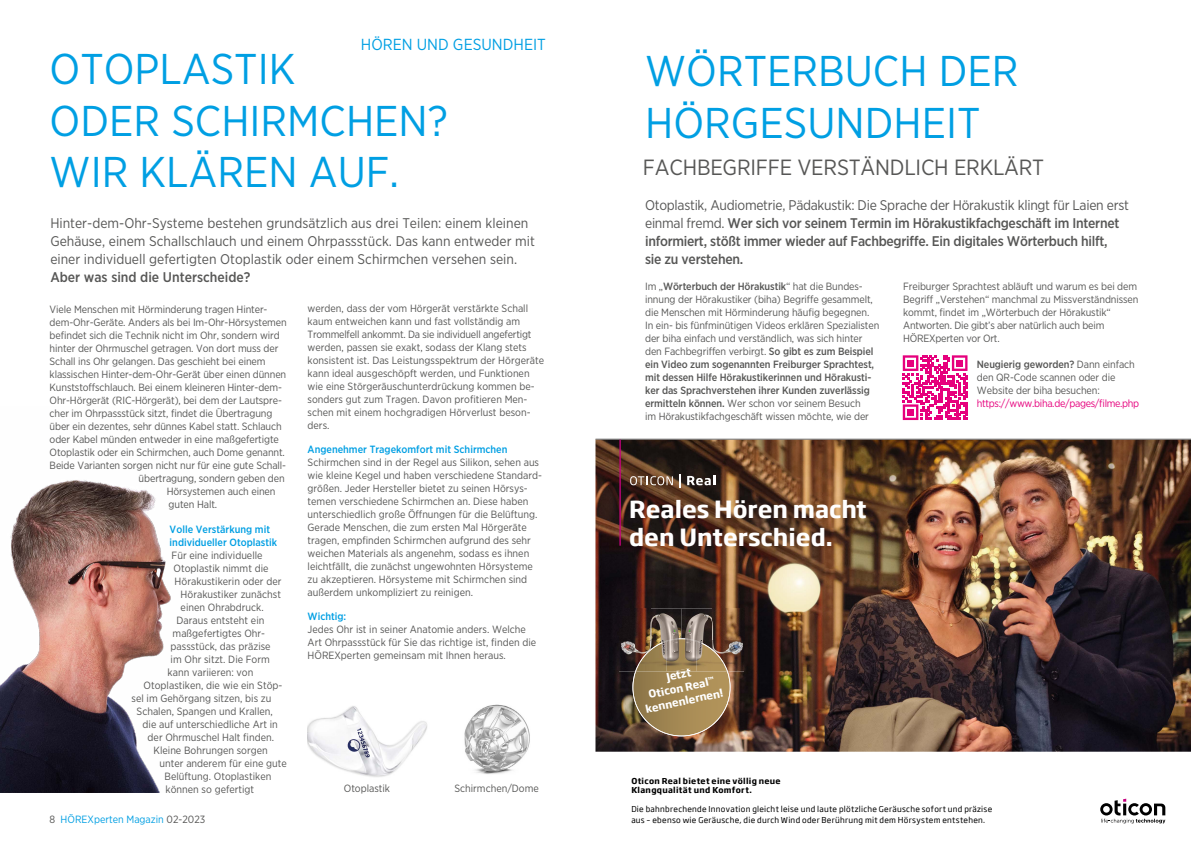
<style>
.page{position:relative;width:1191px;height:842px;background:#fff}
.page>*{position:absolute;margin:0;border:0;box-sizing:border-box;transform-origin:0 0}
.t1{font:43px/51.6px "Gotham Narrow";color:#009fe3}
.t2{font:700 23.2px/27.8px "Soho Gothic Pro";color:#fff}
.t3{font:22px "Gotham Narrow";letter-spacing:-.01em;color:#575756}
.t4{font:16px "Gotham Narrow";color:#009fe3}
.t5{font:500 14px/18px "Gotham Narrow";letter-spacing:-.02em;color:#575756}
.t6{font:14px/18px "Gotham Narrow";color:#575756}
.t7{font:500 14px "Gotham Narrow";color:#575756}
.t8{font:10.5px/13px "Gotham Narrow";color:#575756}
.t9{font:500 10.5px/13px "Gotham Narrow";color:#009fe3}
.t10{font:10.5px "Gotham Narrow";letter-spacing:-.03em;color:#e6007d}
.t11{font:10.5px "Gotham Narrow";color:#009fe3}
.t12{font:700 10.4px/13.6px "Soho Gothic Pro";color:#fff;text-align:center}
.t13{font:8px/10.4px "Soho Gothic Pro";letter-spacing:.035em;color:#000}
.t14{font:700 8px/9.6px "Soho Gothic Pro";letter-spacing:.035em;color:#000}
.s1{color:#575756}
.s2{font-weight:400}
.s3{font-weight:500}
</style>
<div class="page">
<img style="left:595px;top:440px;width:596px;height:312px">
<hr style="left:619px;top:439px;width:2px;height:107px;background:#c7027f">
<svg style="left:630px;top:476px;width:43px;height:9px"></svg>
<svg style="left:679px;top:474px;width:2px;height:13px"></svg>
<svg style="left:687px;top:476px;width:28px;height:9px"></svg>
<svg style="left:1100px;top:799px;width:65px;height:24px"></svg>
<svg style="left:632px;top:671px;width:98px;height:65px"></svg>
<img style="left:619px;top:608px;width:125px;height:32px">
<img style="left:619px;top:640px;width:31px;height:31px">
<img style="left:650px;top:640px;width:16px;height:1px">
<img style="left:697px;top:640px;width:15px;height:1px">
<img style="left:712px;top:640px;width:32px;height:31px">
<img style="left:666px;top:642px;width:30px;height:29px">
<img style="left:696px;top:642px;width:1px;height:29px">
<img style="left:635px;top:641px;width:31px;height:30px">
<img style="left:666px;top:638px;width:31px;height:4px">
<img style="left:697px;top:641px;width:31px;height:30px">
<img style="left:673px;top:668px;width:17px;height:3px">
<hr style="left:595px;top:439px;width:596px;height:1px;background:#706f6f">
<svg style="left:902px;top:355px;width:65px;height:65px"></svg>
<div style="left:907px;top:360px;width:7px;height:6px;background:#e6007d"></div>
<div style="left:956px;top:360px;width:7px;height:6px;background:#e6007d"></div>
<div style="left:907px;top:409px;width:7px;height:7px;background:#e6007d"></div>
<img style="left:307px;top:706px;width:120px;height:71px">
<img style="left:464px;top:704px;width:66px;height:70px">
<img style="left:0;top:480px;width:171px;height:312px">
<h3 class="t4" style="left:361px;top:34px;width:186px">HÖREN UND GESUNDHEIT</h3>
<h1 class="t1" style="left:50px;top:42px;width:400px">OTOPLASTIK<br>ODER SCHIRMCHEN?<br>WIR KLÄREN AUF.</h1>
<p class="t6" style="left:50px;top:213px;width:486px">Hinter-dem-Ohr-Systeme bestehen grundsätzlich aus drei Teilen: einem kleinen<br>Gehäuse, einem Schallschlauch und einem Ohrpassstück. Das kann entweder mit einer individuell gefertigten Otoplastik oder einem Schirmchen versehen sein.</p>
<h3 class="t7" style="left:50px;top:268px;width:202px">Aber was sind die Unterscheide?</h3>
<p class="t8" style="left:50px;top:303px;width:219px">Viele Menschen mit Hörminderung tragen Hinter-</p>
<p class="t8" style="left:50px;top:316px;width:239px">dem-Ohr-Geräte. Anders als bei Im-Ohr-Hörsystemen</p>
<p class="t8" style="left:50px;top:329px;width:232px">befindet sich die Technik nicht im Ohr, sondern wird</p>
<p class="t8" style="left:50px;top:342px;width:230px">hinter der Ohrmuschel getragen. Von dort muss der</p>
<p class="t8" style="left:50px;top:355px;width:217px">Schall ins Ohr gelangen. Das geschieht bei einem</p>
<p class="t8" style="left:50px;top:368px;width:238px">klassischen Hinter-dem-Ohr-Gerät über einen dünnen</p>
<p class="t8" style="left:50px;top:381px;width:234px">Kunststoffschlauch. Bei einem kleineren Hinter-dem-</p>
<p class="t8" style="left:50px;top:394px;width:234px">Ohr-Hörgerät (RIC-Hörgerät), bei dem der Lautspre-</p>
<p class="t8" style="left:50px;top:407px;width:224px">cher im Ohrpassstück sitzt, findet die Übertragung</p>
<p class="t8" style="left:50px;top:420px;width:233px">über ein dezentes, sehr dünnes Kabel statt. Schlauch</p>
<p class="t8" style="left:50px;top:433px;width:231px">oder Kabel münden entweder in eine maßgefertigte</p>
<p class="t8" style="left:50px;top:446px;width:237px">Otoplastik oder ein Schirmchen, auch Dome genannt.</p>
<p class="t8" style="left:50px;top:459px;width:238px">Beide Varianten sorgen nicht nur für eine gute Schall-</p>
<p class="t8" style="left:139px;top:472px;width:148px">übertragung, sondern geben den</p>
<p class="t8" style="left:167px;top:485px;width:110px">Hörsystemen auch einen</p>
<p class="t8" style="left:169px;top:498px;width:50px">guten Halt.</p>
<p class="t9" style="left:170px;top:522px;width:109px">Volle Verstärkung mit individueller Otoplastik</p>
<p class="t8" style="left:172px;top:548px;width:92px">Für eine individuelle</p>
<p class="t8" style="left:174px;top:561px;width:96px">Otoplastik nimmt die</p>
<p class="t8" style="left:175px;top:574px;width:108px">Hörakustikerin oder der</p>
<p class="t8" style="left:181px;top:587px;width:102px">Hörakustiker zunächst</p>
<p class="t8" style="left:181px;top:600px;width:85px">einen Ohrabdruck.</p>
<p class="t8" style="left:177px;top:613px;width:89px">Daraus entsteht ein</p>
<p class="t8" style="left:173px;top:626px;width:94px">maßgefertigtes Ohr-</p>
<p class="t8" style="left:171px;top:639px;width:101px">passstück, das präzise</p>
<p class="t8" style="left:171px;top:652px;width:101px">im Ohr sitzt. Die Form</p>
<p class="t8" style="left:168px;top:665px;width:87px">kann variieren: von</p>
<p class="t8" style="left:144px;top:678px;width:140px">Otoplastiken, die wie ein Stöp-</p>
<p class="t8" style="left:132px;top:691px;width:141px">sel im Gehörgang sitzen, bis zu</p>
<p class="t8" style="left:137px;top:704px;width:138px">Schalen, Spangen und Krallen,</p>
<p class="t8" style="left:143px;top:717px;width:137px">die auf unterschiedliche Art in</p>
<p class="t8" style="left:148px;top:730px;width:128px">der Ohrmuschel Halt finden.</p>
<p class="t8" style="left:154px;top:743px;width:116px">Kleine Bohrungen sorgen</p>
<p class="t8" style="left:160px;top:756px;width:129px">unter anderem für eine gute</p>
<p class="t8" style="left:165px;top:769px;width:108px">Belüftung. Otoplastiken</p>
<p class="t8" style="left:166px;top:782px;width:90px">können so gefertigt</p>
<p class="t8" style="left:308px;top:301px;width:238px">werden, dass der vom Hörgerät verstärkte Schall kaum entweichen kann und fast vollständig am Trommelfell ankommt. Da sie individuell angefertigt werden, passen sie exakt, sodass der Klang stets konsistent ist. Das Leistungsspektrum der Hörgeräte kann ideal ausgeschöpft werden, und Funktionen wie eine Störgeräuschunterdrückung kommen be&shy;sonders gut zum Tragen. Davon profitieren Men&shy;schen mit einem hochgradigen Hörverlust beson&shy;ders.</p>
<p class="t9" style="left:308px;top:443px;width:201px">Angenehmer Tragekomfort mit Schirmchen</p>
<p class="t8" style="left:308px;top:456px;width:236px">Schirmchen sind in der Regel aus Silikon, sehen aus wie kleine Kegel und haben verschiedene Standard&shy;größen. Jeder Hersteller bietet zu seinen Hörsys&shy;temen verschiedene Schirmchen an. Diese haben unterschiedlich große Öffnungen für die Belüftung.<br>Gerade Menschen, die zum ersten Mal Hörgeräte tragen, empfinden Schirmchen aufgrund des sehr weichen Materials als angenehm, sodass es ihnen leichtfällt, die zunächst ungewohnten Hörsysteme zu akzeptieren. Hörsysteme mit Schirmchen sind außerdem unkompliziert zu reinigen.</p>
<p class="t9" style="left:308px;top:610px;width:40px">Wichtig:</p>
<p class="t8" style="left:308px;top:623px;width:230px">Jedes Ohr ist in seiner Anatomie anders. Welche<br>Art Ohrpassstück für Sie das richtige ist, finden die<br>HÖREXperten gemeinsam mit Ihnen heraus.</p>
<p class="t8" style="left:344px;top:782px;width:48px">Otoplastik</p>
<p class="t8" style="left:454px;top:782px;width:86px">Schirmchen/Dome</p>
<p class="t11" style="left:49px;top:812px;width:157px"><span class="s1">8</span> HÖREXperten Magazin <span class="s1">02-2023</span></p>
<h1 class="t1" style="left:645px;top:44px;width:375px">WÖRTERBUCH DER<br>HÖRGESUNDHEIT</h1>
<h3 class="t3" style="left:643px;top:154px;width:403px">FACHBEGRIFFE VERSTÄNDLICH ERKLÄRT</h3>
<p class="t5" style="left:645px;top:196px;width:485px"><span class="s2">Otoplastik, Audiometrie, Pädakustik: Die Sprache der Hörakustik klingt für Laien erst einmal fremd.</span> Wer sich vor seinem Termin im Hörakustikfachgeschäft im Internet informiert, stößt immer wieder auf Fachbegriffe. Ein digitales Wörterbuch hilft,<br>sie zu verstehen.</p>
<p class="t8" style="left:645px;top:280px;width:236px">Im „<span class="s3">Wörterbuch der Hörakustik</span>“ hat die Bundes&shy;innung der Hörakustiker (biha) Begriffe gesammelt, die Menschen mit Hörminderung häufig begegnen.<br>In ein- bis fünfminütigen Videos erklären Spezialisten der biha einfach und verständlich, was sich hinter den Fachbegriffen verbirgt. <span class="s3">So gibt es zum Beispiel ein Video zum sogenannten Freiburger Sprachtest, mit dessen Hilfe Hörakustikerinnen und Hörakusti&shy;ker das Sprachverstehen ihrer Kunden zuverlässig ermitteln können.</span> Wer schon vor seinem Besuch<br>im Hörakustikfachgeschäft wissen möchte, wie der</p>
<p class="t8" style="left:903px;top:279px;width:237px">Freiburger Sprachtest abläuft und warum es bei dem Begriff „Verstehen“ manchmal zu Missverständnissen kommt, findet im „Wörterbuch der Hörakustik“ Antworten. Die gibt’s aber natürlich auch beim HÖREXperten vor Ort.</p>
<p class="t8" style="left:977px;top:358px;width:159px"><span class="s3">Neugierig geworden?</span> Dann einfach den QR-Code scannen oder die<br>Website der biha besuchen:</p>
<p class="t10" style="left:977px;top:397px;width:164px">https://www.biha.de/pages/filme.php</p>
<h2 class="t2" style="left:629px;top:494px;width:239px">Reales Hören macht den Unterschied.</h2>
<p class="t12" style="left:638px;top:675px;width:81px;rotate:-12deg">Jetzt<br>Oticon Real<sup>™ </sup>kennenlernen!</p>
<p class="t14" style="left:631px;top:775px;width:151px">Oticon Real bietet eine völlig neue<br>Klangqualität und Komfort.</p>
<p class="t13" style="left:631px;top:804px;width:362px">Die bahnbrechende Innovation gleicht leise und laute plötzliche Geräusche sofort und präzise aus – ebenso wie Geräusche, die durch Wind oder Berührung mit dem Hörsystem entstehen.</p>
</div>
